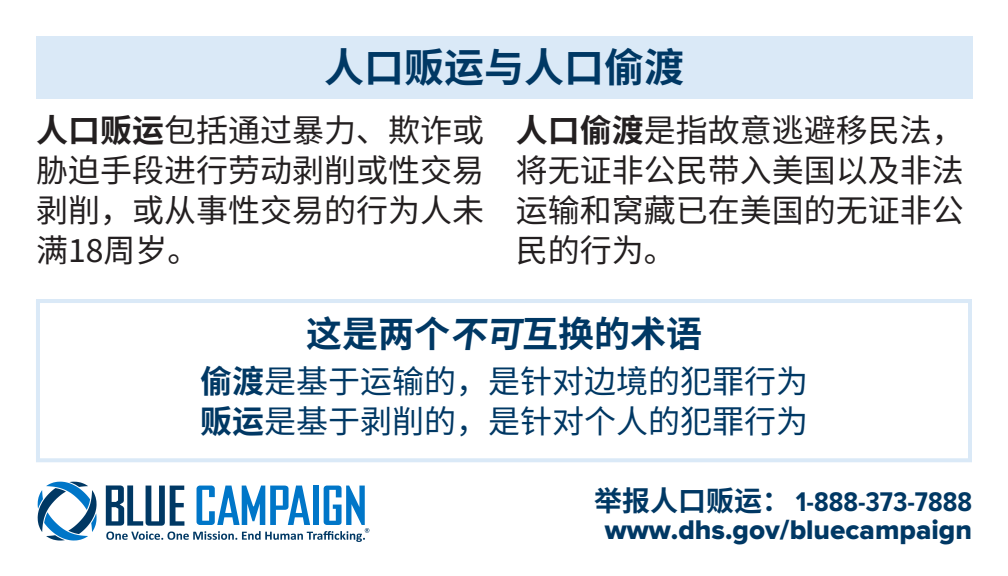
<style>
.page{position:relative;width:1008px;height:576px;background:#fff}
.page>*{position:absolute;margin:0;border:0;box-sizing:border-box;transform-origin:0 0}
.t1{font:700 40px "Source Han Sans CN";color:#003864}
.t2{font:700 36px "Source Han Sans CN";color:#003864}
.t3{font:32px/40px "Source Han Sans CN";color:#231f20;text-align:justify}
.t4{font:32px "Source Han Sans CN";color:#003864}
.t5{font:28px "Proxima Nova Extrabld";color:#003864}
.t6{font:700 28px "Proxima Nova Cond";color:#003864}
.s1{font-weight:700}
.s2{font-family:"Source Han Sans CN"}
</style>
<div class="page">
<div style="left:36px;top:36px;width:936px;height:62px;background:#dae9f7"></div>
<svg style="left:38px;top:482px;width:59px;height:59px"></svg>
<svg style="left:106px;top:485px;width:263px;height:57px"></svg>
<div style="left:36px;top:299px;width:936px;height:163px;border:4px solid #dae9f7"></div>
<h1 class="t1" style="left:324px;top:45px;width:361px">人口贩运与人口偷渡</h1>
<p class="t3" style="left:36px;top:111px;width:449px"><span class="s1">人口贩运</span>包括通过暴力、欺诈或胁迫手段进行劳动剥削或性交易剥削，或从事性交易的行为人未满18周岁。</p>
<p class="t3" style="left:516px;top:111px;width:449px"><span class="s1">人口偷渡</span>是指故意逃避移民法，将无证非公民带入美国以及非法运输和窝藏已在美国的无证非公民的行为。</p>
<h2 class="t2" style="left:306px;top:314px;width:397px">这是两个不可互换的术语</h2>
<p class="t4" style="left:200px;top:363px;width:609px"><span class="s1">偷渡</span>是基于运输的，是针对边境的犯罪行为</p>
<p class="t4" style="left:200px;top:403px;width:609px"><span class="s1">贩运</span>是基于剥削的，是针对个人的犯罪行为</p>
<p class="t6" style="left:594px;top:486px;width:379px"><span class="s2">举报人口贩运：</span> 1-888-373-7888</p>
<p class="t5" style="left:605px;top:517px;width:369px">www.dhs.gov/bluecampaign</p>
</div>
